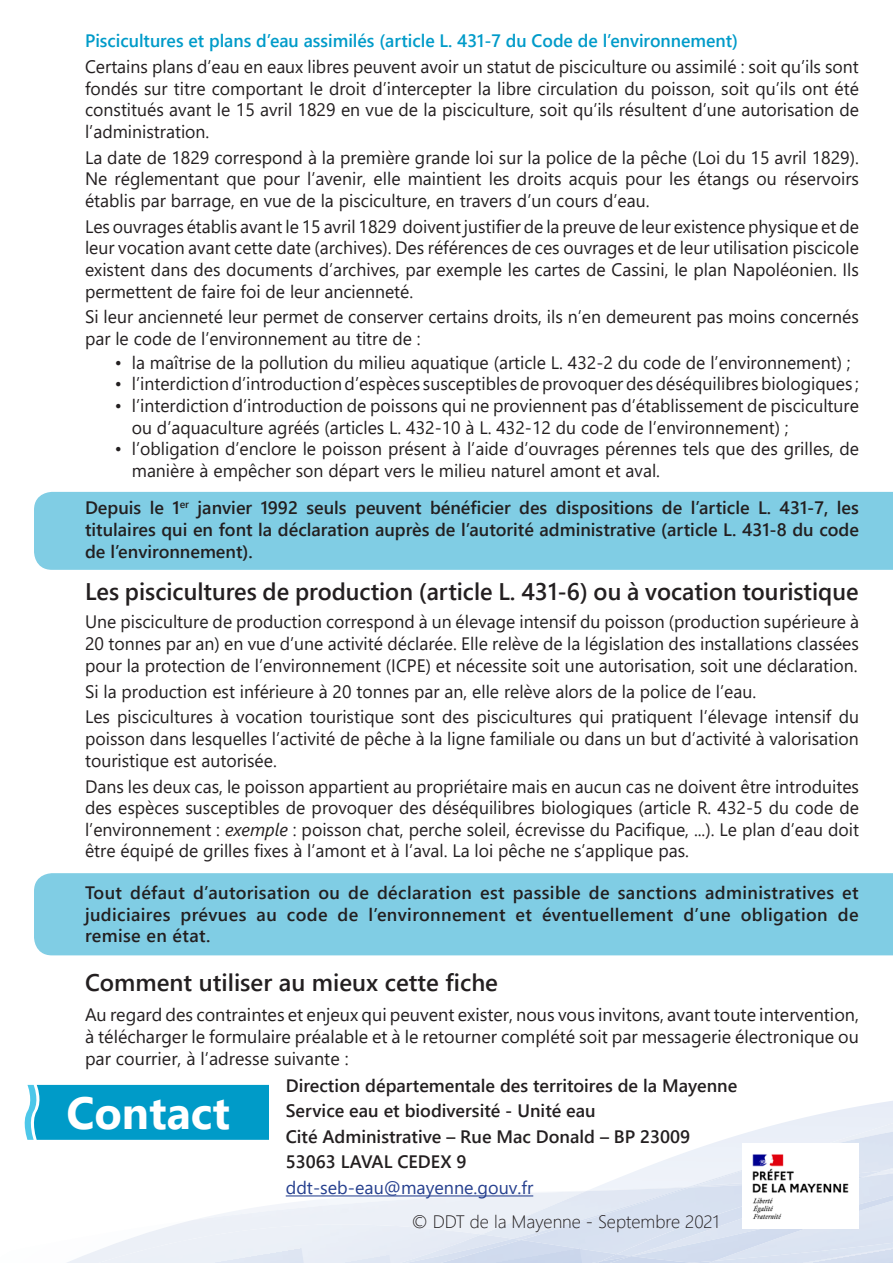
<style>
.page{position:relative;width:893px;height:1263px;background:#fff}
.page>*{position:absolute;margin:0;border:0;box-sizing:border-box;transform-origin:0 0}
.t1{font:700 45px "Segoe UI";color:#fff}
.t2{font:600 24px "Segoe UI";color:#231f20}
.t3{font:18px/21.6px "Segoe UI";color:#231f20;text-align:justify}
.t4{font:600 18px/21.6px "Segoe UI";color:#231f20;text-align:justify}
.t5{font:600 18px "Segoe UI";color:#009bc9}
.t6{font:300 18px "Segoe UI";color:#231f20}
.t7{font:18px "Segoe UI";color:#253f8e}
.s1{font-style:italic}
</style>
<div class="page">
<svg style="left:831px;top:1101px;width:59px;height:11px"></svg>
<img style="left:866px;top:1169px;width:27px;height:4px">
<img style="left:690px;top:1170px;width:194px;height:3px">
<img style="left:341px;top:1255px;width:49px;height:8px">
<img style="left:400px;top:1234px;width:113px;height:29px">
<img style="left:405px;top:1239px;width:116px;height:24px">
<svg style="left:862px;top:1175px;width:12px;height:3px"></svg>
<img style="left:440px;top:1240px;width:177px;height:23px">
<img style="left:486px;top:1257px;width:7px;height:6px">
<div style="left:631px;top:1195px;width:262px;height:66px;background:#d9e1f1"></div>
<img style="left:631px;top:1256px;width:61px;height:7px">
<img style="left:597px;top:1256px;width:34px;height:7px">
<svg style="left:591px;top:1261px;width:9px;height:2px"></svg>
<img style="left:212px;top:1248px;width:92px;height:15px">
<img style="left:709px;top:1243px;width:184px;height:20px">
<img style="left:692px;top:1261px;width:23px;height:2px">
<img style="left:493px;top:1248px;width:89px;height:15px">
<img style="left:799px;top:1247px;width:94px;height:16px">
<img style="left:809px;top:1249px;width:84px;height:14px">
<svg style="left:24px;top:1085px;width:245px;height:55px;background:#099fca"></svg>
<div style="left:34px;top:873px;width:859px;height:82px;background:#80cde4"></div>
<hr style="left:286px;top:1195px;width:247px;height:1px;background:#253f8e">
<div style="left:34px;top:492px;width:859px;height:78px;background:#80cde4"></div>
<img style="left:742px;top:1144px;width:117px;height:85px">
<p class="t5" style="left:85px;top:24px;width:654px">Piscicultures et plans d’eau assimilés (article L. 431-7 du Code de l’environnement)</p>
<p class="t3" style="left:85px;top:54px;width:775px">Certains plans d’eau en eaux libres peuvent avoir un statut de pisciculture ou assimilé : soit qu’ils sont fondés sur titre comportant le droit d’intercepter la libre circulation du poisson, soit qu’ils ont été constitués avant le 15 avril 1829 en vue de la pisciculture, soit qu’ils résultent d’une autorisation de l’administration.</p>
<p class="t3" style="left:85px;top:145px;width:775px">La date de 1829 correspond à la première grande loi sur la police de la pêche (Loi du 15 avril 1829).<br>Ne réglementant que pour l’avenir, elle maintient les droits acquis pour les étangs ou réservoirs établis par barrage, en vue de la pisciculture, en travers d’un cours d’eau.</p>
<p class="t3" style="left:85px;top:214px;width:775px">Les ouvrages établis avant le 15 avril 1829 doivent justifier de la preuve de leur existence physique et de leur vocation avant cette date (archives). Des références de ces ouvrages et de leur utilisation piscicole existent dans des documents d’archives, par exemple les cartes de Cassini, le plan Napoléonien. Ils permettent de faire foi de leur ancienneté.</p>
<p class="t3" style="left:85px;top:305px;width:775px">Si leur ancienneté leur permet de conserver certains droits, ils n’en demeurent pas moins concernés par le code de l’environnement au titre de :</p>
<p class="t3" style="left:115px;top:350px;width:737px">• la maîtrise de la pollution du milieu aquatique (article L. 432-2 du code de l’environnement) ;</p>
<p class="t3" style="left:115px;top:371px;width:746px">• l’interdiction d’introduction d’espèces susceptibles de provoquer des déséquilibres biologiques ;</p>
<p class="t3" style="left:132px;top:393px;width:729px;text-indent:-17px">• l’interdiction d’introduction de poissons qui ne proviennent pas d’établissement de pisciculture ou d’aquaculture agréés (articles L. 432-10 à L. 432-12 du code de l’environnement) ;</p>
<p class="t3" style="left:132px;top:436px;width:729px;text-indent:-17px">• l’obligation d’enclore le poisson présent à l’aide d’ouvrages pérennes tels que des grilles, de manière à empêcher son départ vers le milieu naturel amont et aval.</p>
<p class="t4" style="left:85px;top:496px;width:775px">Depuis le 1<sup>er</sup> janvier 1992 seuls peuvent bénéficier des dispositions de l’article L. 431-7, les titulaires qui en font la déclaration auprès de l’autorité administrative (article L. 431-8 du code de l’environnement).</p>
<h2 class="t2" style="left:85px;top:569px;width:775px">Les piscicultures de production (article L. 431-6) ou à vocation touristique</h2>
<p class="t3" style="left:85px;top:610px;width:775px">Une pisciculture de production correspond à un élevage intensif du poisson (production supérieure à 20 tonnes par an) en vue d’une activité déclarée. Elle relève de la législation des installations classées pour la protection de l’environnement (ICPE) et nécessite soit une autorisation, soit une déclaration.</p>
<p class="t3" style="left:85px;top:676px;width:775px;line-height:26px">Si la production est inférieure à 20 tonnes par an, elle relève alors de la police de l’eau.<br>Les piscicultures à vocation touristique sont des piscicultures qui pratiquent l’élevage intensif du</p>
<p class="t3" style="left:85px;top:726px;width:775px">poisson dans lesquelles l’activité de pêche à la ligne familiale ou dans un but d’activité à valorisation touristique est autorisée.</p>
<p class="t3" style="left:85px;top:774px;width:775px">Dans les deux cas, le poisson appartient au propriétaire mais en aucun cas ne doivent être introduites des espèces susceptibles de provoquer des déséquilibres biologiques (article R. 432-5 du code de l’environnement : <span class="s1">exemple</span> : poisson chat, perche soleil, écrevisse du Pacifique, ...). Le plan d’eau doit être équipé de grilles fixes à l’amont et à l’aval. La loi pêche ne s’applique pas.</p>
<p class="t4" style="left:85px;top:880px;width:775px">Tout défaut d’autorisation ou de déclaration est passible de sanctions administratives et judiciaires prévues au code de l’environnement et éventuellement d’une obligation de remise en état.</p>
<h2 class="t2" style="left:85px;top:960px;width:414px">Comment utiliser au mieux cette fiche</h2>
<p class="t3" style="left:85px;top:1002px;width:775px">Au regard des contraintes et enjeux qui peuvent exister, nous vous invitons, avant toute intervention, à télécharger le formulaire préalable et à le retourner complété soit par messagerie électronique ou par courrier, à l’adresse suivante :</p>
<p class="t4" style="left:286px;top:1071px;width:453px;line-height:25.5px;text-align:left">Direction départementale des territoires de la Mayenne Service eau et biodiversité - Unité eau<br>Cité Administrative – Rue Mac Donald – BP 23009<br>53063 LAVAL CEDEX 9</p>
<p class="t7" style="left:286px;top:1171px;width:249px">ddt-seb-eau@mayenne.gouv.fr</p>
<h1 class="t1" style="left:66px;top:1070px;width:165px">Contact</h1>
<p class="t6" style="left:412px;top:1205px;width:309px">© DDT de la Mayenne - Septembre 2021</p>
</div>
